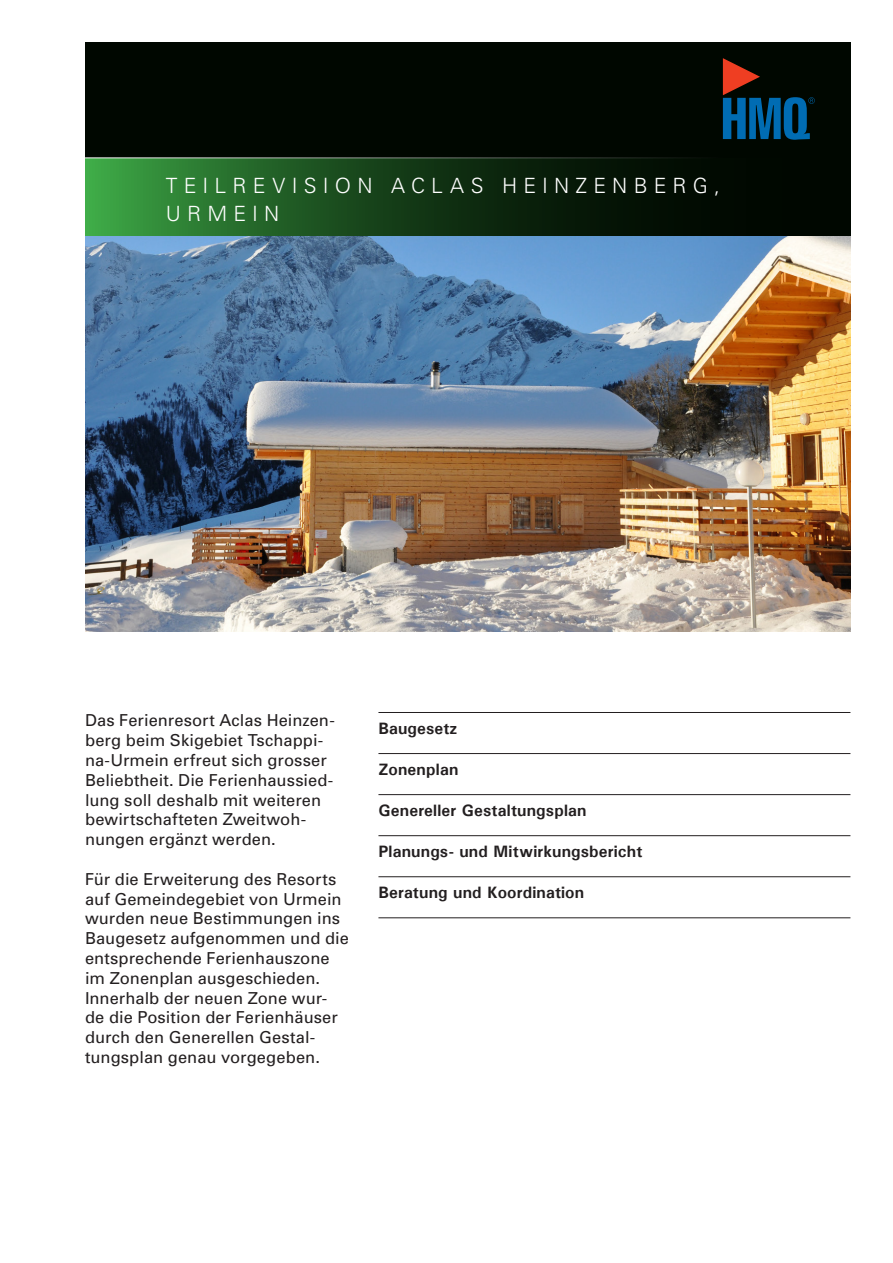
<style>
.page{position:relative;width:893px;height:1263px;background:#fff}
.page>*{position:absolute;margin:0;border:0;box-sizing:border-box;transform-origin:0 0}
.t1{font:300 21px/28.5px "Univers";letter-spacing:.295em;color:#fff}
.t2{font:16.5px/19.8px "Univers";letter-spacing:.005em;color:#231f20}
.t3{font:700 16.5px "Univers";letter-spacing:.01em;color:#231f20}
</style>
<div class="page">
<div style="left:85px;top:43px;width:765px;height:194px;background:#000700"></div>
<svg style="left:723px;top:58px;width:92px;height:82px"></svg>
<svg style="left:85px;top:158px;width:765px;height:79px"></svg>
<img style="left:85px;top:237px;width:765px;height:395px">
<hr style="left:378px;top:712px;width:472px;height:1px;background:#231f20">
<hr style="left:378px;top:753px;width:472px;height:1px;background:#231f20">
<hr style="left:378px;top:794px;width:472px;height:1px;background:#231f20">
<hr style="left:378px;top:835px;width:472px;height:1px;background:#231f20">
<hr style="left:378px;top:876px;width:472px;height:1px;background:#231f20">
<hr style="left:378px;top:917px;width:472px;height:1px;background:#231f20">
<hr style="left:85px;top:157px;width:638px;height:1px;background:#fff">
<p class="t1" style="left:166px;top:171px;width:556px">TEILREVISION ACLAS HEINZENBERG,<br>URMEIN</p>
<p class="t2" style="left:85px;top:711px;width:251px">Das Ferienresort Aclas Heinzen&shy;berg beim Skigebiet Tschappi&shy;na-Urmein erfreut sich grosser<br>Beliebtheit. Die Ferienhaussied&shy;lung soll deshalb mit weiteren bewirtschafteten Zweitwoh&shy;nungen ergänzt werden.</p>
<p class="t2" style="left:85px;top:869px;width:265px">Für die Erweiterung des Resorts auf Gemeindegebiet von Urmein wurden neue Bestimmungen ins<br>Baugesetz aufgenommen und die entsprechende Ferienhauszone im Zonenplan ausgeschieden.<br>Innerhalb der neuen Zone wur&shy;de die Position der Ferienhäuser durch den Generellen Gestal&shy;tungsplan genau vorgegeben.</p>
<p class="t3" style="left:378px;top:718px;width:81px">Baugesetz</p>
<p class="t3" style="left:378px;top:759px;width:82px">Zonenplan</p>
<p class="t3" style="left:378px;top:800px;width:210px">Genereller Gestaltungsplan</p>
<p class="t3" style="left:378px;top:841px;width:265px">Planungs- und Mitwirkungsbericht</p>
<p class="t3" style="left:378px;top:882px;width:207px">Beratung und Koordination</p>
</div>
